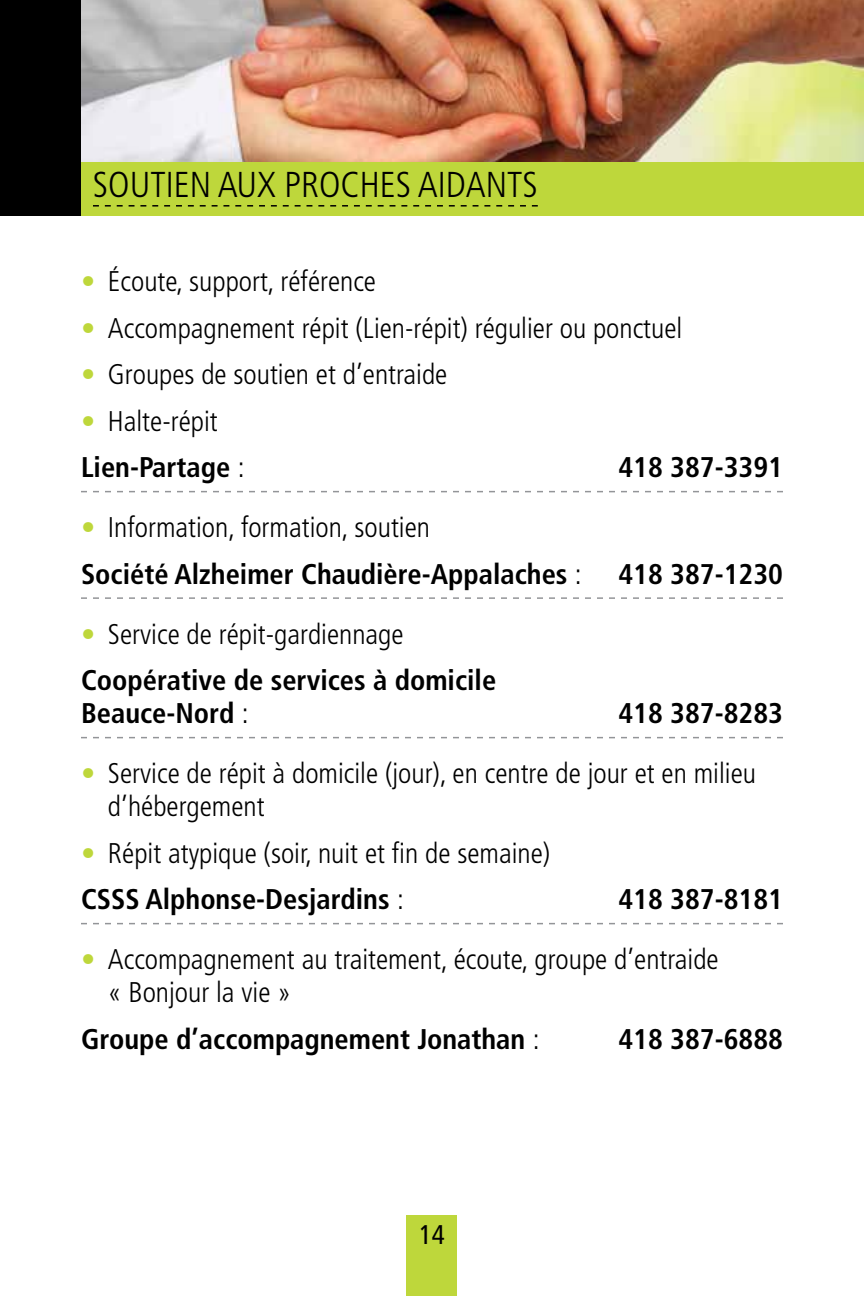
<style>
.page{position:relative;width:864px;height:1296px;background:#fff}
.page>*{position:absolute;margin:0;border:0;box-sizing:border-box;transform-origin:0 0}
.t1{font:300 condensed 36px "Frutiger";color:#000}
.t2{font:300 condensed 28.5px/46.5px "Frutiger";color:#000}
.t3{font:700 condensed 28.5px/46.5px "Frutiger";color:#000}
.t4{font:condensed 27px "Frutiger";color:#000}
.s1{color:#bed73b}
.s2{font-weight:700}
.s3{font-weight:300;color:#bed73b}
.s4{font-weight:300}
</style>
<div class="page">
<div style="left:407px;top:1215px;width:50px;height:81px;background:#bed73b"></div>
<svg style="left:81px;top:491px;width:702px;height:1px"></svg>
<svg style="left:81px;top:597px;width:702px;height:2px"></svg>
<svg style="left:81px;top:737px;width:702px;height:1px"></svg>
<svg style="left:81px;top:923px;width:702px;height:1px"></svg>
<div style="left:0;top:0;width:81px;height:216px;background:#000"></div>
<div style="left:81px;top:162px;width:783px;height:54px;background:#bed73b"></div>
<svg style="left:93px;top:205px;width:445px;height:2px"></svg>
<img style="left:81px;top:0;width:783px;height:162px">
<p class="t1" style="left:93px;top:164px;width:446px">Soutien aux proch es aidants</p>
<p class="t2" style="left:81px;top:259px;width:297px"><span class="s1">•</span> Écoute, support, référence</p>
<p class="t2" style="left:81px;top:305px;width:603px"><span class="s1">•</span> Accompagnement répit (Lien-répit) régulier ou ponctuel</p>
<p class="t2" style="left:81px;top:352px;width:368px"><span class="s1">•</span> Groupes de soutien et d’entraide</p>
<p class="t2" style="left:81px;top:398px;width:165px"><span class="s1">•</span> Halte-répit<br><span class="s2">Lien-Partage</span> :</p>
<p class="t3" style="left:618px;top:444px;width:166px">418 387-3391</p>
<p class="t3" style="left:81px;top:504px;width:502px"><span class="s3">•</span> <span class="s4">I nformation, formation, soutien<br></span>Société Alzheimer Chaudière-Appalaches <span class="s4">:</span></p>
<p class="t3" style="left:618px;top:551px;width:166px">418 387-1230</p>
<p class="t3" style="left:81px;top:611px;width:417px"><span class="s3">•</span> <span class="s4">Service de répit-gardiennage<br></span>Coopérative de services à domicile</p>
<p class="t3" style="left:81px;top:690px;width:169px">Beauce-Nord <span class="s4">:</span></p>
<p class="t3" style="left:618px;top:690px;width:166px">418 387-8283</p>
<p class="t2" style="left:108px;top:757px;width:650px;line-height:33px;text-indent:-27px"><span class="s1">•</span> Service de répit à domicile (jour), en centre de jour et en milieu d’hébergement</p>
<p class="t2" style="left:81px;top:830px;width:471px"><span class="s1">•</span> Répit atypique (soir, nuit et fin de semaine)<br><span class="s2">CSSS Alphonse-Desjardins</span> :</p>
<p class="t3" style="left:618px;top:876px;width:166px">418 387-8181</p>
<p class="t2" style="left:108px;top:943px;width:612px;line-height:33px;text-indent:-27px"><span class="s1">•</span> Accompagnement au traitement, écoute, groupe d’entraide « Bonjour la vie »</p>
<p class="t3" style="left:81px;top:1016px;width:460px">Groupe d’accompagnement Jonathan <span class="s4">:</span></p>
<p class="t3" style="left:618px;top:1016px;width:166px">418 387-6888</p>
<p class="t4" style="left:419px;top:1219px;width:27px">14</p>
</div>
